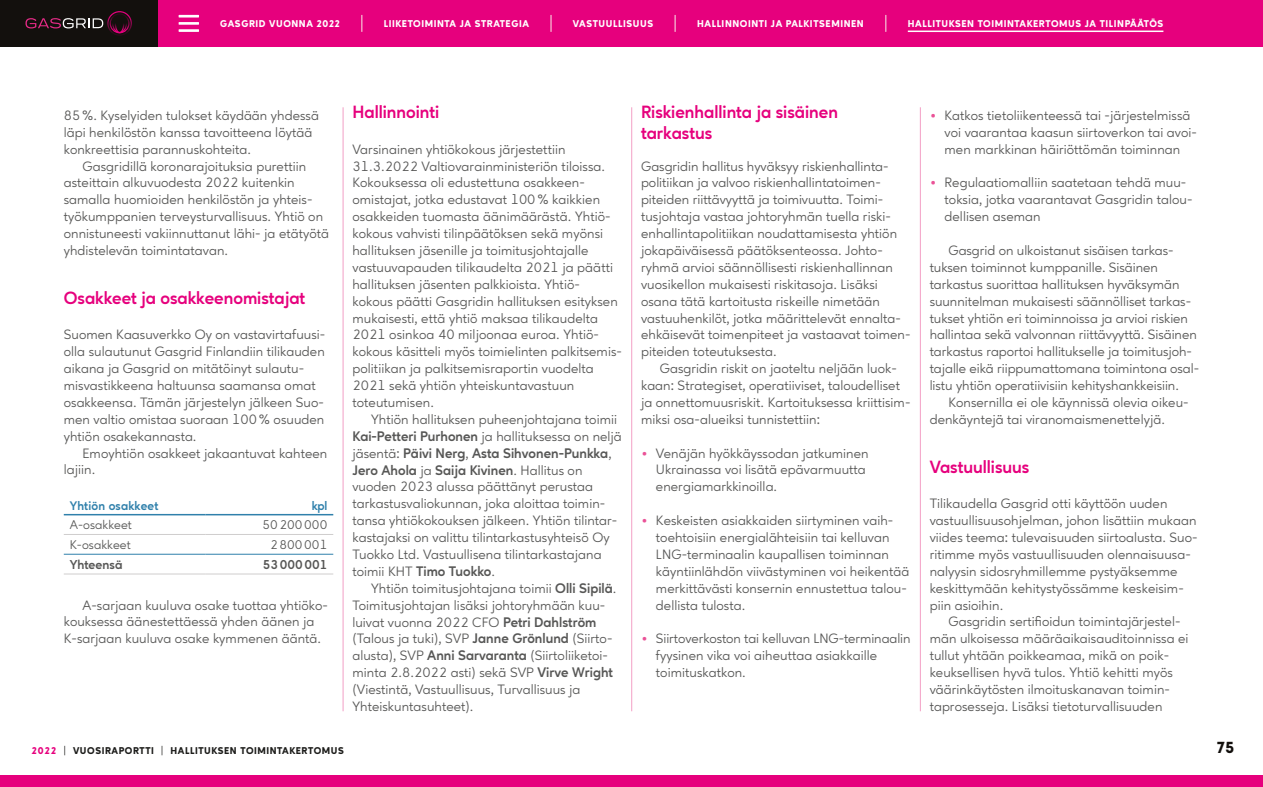
<style>
.page{position:relative;width:1263px;height:787px;background:#fff}
.page>*{position:absolute;margin:0;border:0;box-sizing:border-box;transform-origin:0 0}
.t1{font:700 17.55px/20.7px "Ageo";color:#e6007d}
.t2{font:800 15.9px "Ageo";color:#13100d}
.Body_copy{font:13.65px/17px "Ageo";letter-spacing:.005em;color:#575756}
.Body_copy_indent{font:13.65px/17px "Ageo";letter-spacing:.005em;color:#575756}
.Table_left{font:12.75px "Ageo";letter-spacing:.005em;color:#575756}
.Table_right{font:12.75px "Ageo";letter-spacing:.005em;color:#575756}
.Table_left-2{font:700 12.75px "Ageo";color:#575756}
.Table_right-2{font:700 12.75px "Ageo";color:#575756}
.TP_Table_header_left{font:700 12.3px "Ageo";letter-spacing:.015em;color:#2f80ab}
.TP_Table_header_righ{font:700 12.3px "Ageo";color:#2f80ab}
.t3{font:800 9.75px "Ageo";letter-spacing:.06em;color:#fff}
.t4{font:800 9.75px "Ageo";letter-spacing:.06em;color:#1d1d1b}
.s1{font-weight:700}
.s2{color:#ea5297}
.s3{color:#e6007d}
.s4{font-weight:400}
</style>
<div class="page">
<hr style="left:64px;top:514px;width:142px;height:1px;background:#2f80ab">
<hr style="left:206px;top:514px;width:127px;height:1px;background:#2f80ab">
<hr style="left:64px;top:534px;width:142px;height:1px;background:#cfcdcd">
<hr style="left:206px;top:534px;width:127px;height:1px;background:#cfcdcd">
<hr style="left:64px;top:554px;width:142px;height:1px;background:#2f80ab">
<hr style="left:206px;top:554px;width:127px;height:1px;background:#2f80ab">
<hr style="left:64px;top:573px;width:142px;height:1px;background:#cfcdcd">
<hr style="left:206px;top:573px;width:127px;height:1px;background:#cfcdcd">
<hr style="left:343px;top:107px;width:1px;height:604px;background:#f39fc5">
<hr style="left:631px;top:107px;width:1px;height:604px;background:#f39fc5">
<hr style="left:920px;top:107px;width:1px;height:604px;background:#f39fc5">
<div style="left:157px;top:0;width:1106px;height:47px;background:#e6007d"></div>
<div style="left:0;top:775px;width:1263px;height:12px;background:#e6007d"></div>
<div style="left:0;top:0;width:157px;height:47px;background:#13100d"></div>
<svg style="left:26px;top:11px;width:106px;height:25px"></svg>
<hr style="left:179px;top:22px;width:20px;height:3px;background:#fff">
<hr style="left:179px;top:15px;width:20px;height:3px;background:#fff">
<hr style="left:179px;top:29px;width:20px;height:3px;background:#fff">
<svg style="left:361px;top:15px;width:2px;height:17px"></svg>
<svg style="left:550px;top:15px;width:2px;height:17px"></svg>
<svg style="left:674px;top:15px;width:2px;height:17px"></svg>
<svg style="left:885px;top:15px;width:1px;height:17px"></svg>
<hr style="left:908px;top:31px;width:255px;height:1px;background:#fff">
<p class="t3" style="left:220px;top:18px;width:121px">GASGRID VUONNA 2022</p>
<p class="t3" style="left:573px;top:18px;width:82px">VASTUULLISUUS</p>
<p class="t3" style="left:697px;top:18px;width:168px">HALLINNOINTI JA PALKITSEMINEN</p>
<p class="t3" style="left:384px;top:18px;width:147px">LIIKETOIMINTA JA STRATEGIA</p>
<p class="t3" style="left:908px;top:18px;width:257px">HALLITUKSEN TOIMINTAKERTOMUS JA TILINPÄÄTÖS</p>
<p class="Body_copy_indent" style="left:64px;top:107px;width:257px">85%. Kyselyiden tulokset käydään yhdessä läpi henkilöstön kanssa tavoitteena löytää konkreettisia parannuskohteita.</p>
<p class="Body_copy_indent" style="left:64px;top:157px;width:267px;text-indent:19px">Gasgridillä koronarajoituksia purettiin asteittain alkuvuodesta 2022 kuitenkin samalla huomioiden henkilöstön ja yhteis&shy;työkumppanien terveysturvallisuus. Yhtiö on onnistuneesti vakiinnuttanut lähi- ja etätyötä yhdistelevän toimintatavan.</p>
<h2 class="t1" style="left:64px;top:288px;width:243px">Osakkeet ja osakkeenomistajat</h2>
<p class="Body_copy" style="left:64px;top:326px;width:263px">Suomen Kaasuverkko Oy on vastavirtafuusi&shy;olla sulautunut Gasgrid Finlandiin tilikauden aikana ja Gasgrid on mitätöinyt sulautu&shy;misvastikkeena haltuunsa saamansa omat osakkeensa. Tämän järjestelyn jälkeen Suo&shy;men valtio omistaa suoraan 100% osuuden yhtiön osakekannasta.</p>
<p class="Body_copy_indent" style="left:64px;top:444px;width:265px;text-indent:19px">Emoyhtiön osakkeet jakaantuvat kahteen lajiin.</p>
<p class="TP_Table_header_left" style="left:70px;top:499px;width:90px">Yhtiön osakkeet</p>
<p class="TP_Table_header_righ" style="left:312px;top:499px;width:17px">kpl</p>
<p class="Table_left" style="left:70px;top:517px;width:64px">A-osakkeet</p>
<p class="Table_right" style="left:262px;top:517px;width:66px">50 200 000</p>
<p class="Table_left" style="left:70px;top:537px;width:63px">K-osakkeet</p>
<p class="Table_right" style="left:270px;top:537px;width:59px">2 800 001</p>
<p class="Table_left-2" style="left:70px;top:557px;width:54px">Yhteensä</p>
<p class="Table_right-2" style="left:263px;top:557px;width:66px">53000001</p>
<p class="Body_copy_indent" style="left:64px;top:596px;width:266px;text-indent:19px">A-sarjaan kuuluva osake tuottaa yhtiöko&shy;kouksessa äänestettäessä yhden äänen ja<br>K-sarjaan kuuluva osake kymmenen ääntä.</p>
<h2 class="t1" style="left:352px;top:102px;width:88px">Hallinnointi</h2>
<p class="Body_copy" style="left:352px;top:141px;width:271px">Varsinainen yhtiökokous järjestettiin 31.3.2022 Valtiovarainministeriön tiloissa.<br>Kokouksessa oli edustettuna osakkeen&shy;omistajat, jotka edustavat 100 % kaikkien osakkeiden tuomasta äänimäärästä. Yhtiö&shy;kokous vahvisti tilinpäätöksen sekä myönsi hallituksen jäsenille ja toimitusjohtajalle vastuuvapauden tilikaudelta 2021 ja päätti hallituksen jäsenten palkkioista. Yhtiö&shy;kokous päätti Gasgridin hallituksen esityksen mukaisesti, että yhtiö maksaa tilikaudelta 2021 osinkoa 40 miljoonaa euroa. Yhtiö&shy;kokous käsitteli myös toimielinten palkitsemis&shy;politiikan ja palkitsemisraportin vuodelta 2021 sekä yhtiön yhteiskuntavastuun toteutumisen.</p>
<p class="Body_copy_indent" style="left:352px;top:411px;width:271px;text-indent:19px">Yhtiön hallituksen puheenjohtajana toimii <span class="s1">Kai-Petteri Purhonen</span> ja hallituksessa on neljä jäsentä: <span class="s1">Päivi Nerg</span>, <span class="s1">Asta Sihvonen-Punkka</span>, <span class="s1">Jero Ahola</span> ja <span class="s1">Saija Kivinen</span>. Hallitus on vuoden 2023 alussa päättänyt perustaa tarkastusvaliokunnan, joka aloittaa toimin&shy;tansa yhtiökokouksen jälkeen. Yhtiön tilintar&shy;kastajaksi on valittu tilintarkastusyhteisö Oy Tuokko Ltd. Vastuullisena tilintarkastajana toimii KHT <span class="s1">Timo Tuokko</span>.</p>
<p class="Body_copy_indent" style="left:352px;top:579px;width:265px;text-indent:19px">Yhtiön toimitusjohtajana toimii <span class="s1">Olli Sipilä</span>.<br>Toimitusjohtajan lisäksi johtoryhmään kuu&shy;luivat vuonna 2022 CFO <span class="s1">Petri Dahlström </span>(Talous ja tuki), SVP <span class="s1">Janne Grönlund</span> (Siirto&shy;alusta), SVP <span class="s1">Anni Sarvaranta</span> (Siirtoliiketoi&shy;minta 2.8.2022 asti) sekä SVP <span class="s1">Virve Wright </span>(Viestintä, Vastuullisuus, Turvallisuus ja Yhteiskuntasuhteet).</p>
<h2 class="t1" style="left:641px;top:102px;width:198px">Riskienhallinta ja sisäinen tarkastus</h2>
<p class="Body_copy" style="left:641px;top:157px;width:271px">Gasgridin hallitus hyväksyy riskienhallinta&shy;politiikan ja valvoo riskienhallintatoimen&shy;piteiden riittävyyttä ja toimivuutta. Toimi&shy;tusjohtaja vastaa johtoryhmän tuella riski&shy;enhallintapolitiikan noudattamisesta yhtiön jokapäiväisessä päätöksenteossa. Johto&shy;ryhmä arvioi säännöllisesti riskienhallinnan vuosikellon mukaisesti riskitasoja. Lisäksi osana tätä kartoitusta riskeille nimetään vastuuhenkilöt, jotka määrittelevät ennalta&shy;ehkäisevät toimenpiteet ja vastaavat toimen&shy;piteiden toteutuksesta.</p>
<p class="Body_copy_indent" style="left:641px;top:360px;width:271px;text-indent:19px">Gasgridin riskit on jaoteltu neljään luok&shy;kaan: Strategiset, operatiiviset, taloudelliset ja onnettomuusriskit. Kartoituksessa kriittisim&shy;miksi osa-alueiksi tunnistettiin:</p>
<p class="Body_copy" style="left:656px;top:444px;width:214px;text-indent:-15px"><span class="s2">•</span> Venäjän hyökkäyssodan jatkuminen<br>Ukrainassa voi lisätä epävarmuutta energiamarkkinoilla.</p>
<p class="Body_copy" style="left:656px;top:512px;width:255px;text-indent:-15px"><span class="s2">•</span> Keskeisten asiakkaiden siirtyminen vaih&shy;toehtoisiin energialähteisiin tai kelluvan LNG-terminaalin kaupallisen toiminnan käyntiinlähdön viivästyminen voi heikentää merkittävästi konsernin ennustettua talou&shy;dellista tulosta.</p>
<p class="Body_copy" style="left:656px;top:630px;width:256px;text-indent:-15px"><span class="s2">•</span> Siirtoverkoston tai kelluvan LNG-terminaalin fyysinen vika voi aiheuttaa asiakkaille toimituskatkon.</p>
<p class="Body_copy" style="left:944px;top:107px;width:254px;text-indent:-15px"><span class="s2">•</span> Katkos tietoliikenteessä tai -järjestelmissä voi vaarantaa kaasun siirtoverkon tai avoi&shy;men markkinan häiriöttömän toiminnan</p>
<p class="Body_copy" style="left:944px;top:174px;width:249px;text-indent:-15px"><span class="s2">•</span> Regulaatiomalliin saatetaan tehdä muu&shy;toksia, jotka vaarantavat Gasgridin talou&shy;dellisen aseman</p>
<p class="Body_copy_indent" style="left:930px;top:242px;width:271px;text-indent:19px">Gasgrid on ulkoistanut sisäisen tarkas&shy;tuksen toiminnot kumppanille. Sisäinen tarkastus suorittaa hallituksen hyväksymän suunnitelman mukaisesti säännölliset tarkas&shy;tukset yhtiön eri toiminnoissa ja arvioi riskien hallintaa sekä valvonnan riittävyyttä. Sisäinen tarkastus raportoi hallitukselle ja toimitusjoh&shy;tajalle eikä riippumattomana toimintona osal&shy;listu yhtiön operatiivisiin kehityshankkeisiin.</p>
<p class="Body_copy_indent" style="left:930px;top:394px;width:260px;text-indent:19px">Konsernilla ei ole käynnissä olevia oikeu&shy;denkäyntejä tai viranomaismenettelyjä.</p>
<h2 class="t1" style="left:930px;top:456px;width:101px">Vastuullisuus</h2>
<p class="Body_copy" style="left:930px;top:495px;width:269px">Tilikaudella Gasgrid otti käyttöön uuden vastuullisuusohjelman, johon lisättiin mukaan viides teema: tulevaisuuden siirtoalusta. Suo&shy;ritimme myös vastuullisuuden olennaisuusa&shy;nalyysin sidosryhmillemme pystyäksemme keskittymään kehitystyössämme keskeisim&shy;piin asioihin.</p>
<p class="Body_copy_indent" style="left:930px;top:613px;width:260px;text-indent:19px">Gasgridin sertifioidun toimintajärjestel&shy;män ulkoisessa määräaikaisauditoinnissa ei tullut yhtään poikkeamaa, mikä on poik&shy;keuksellisen hyvä tulos. Yhtiö kehitti myös väärinkäytösten ilmoituskanavan toimin&shy;taprosesseja. Lisäksi tietoturvallisuuden</p>
<p class="t4" style="left:31px;top:744px;width:124px"><span class="s3">2022</span> <span class="s4">|</span> VUOSIRAPORTTI</p>
<p class="t4" style="left:161px;top:744px;width:185px"><span class="s4">|</span> HALLITUKSEN TOIMINTAKERTOMUS</p>
<p class="t2" style="left:1217px;top:738px;width:19px">75</p>
</div>
